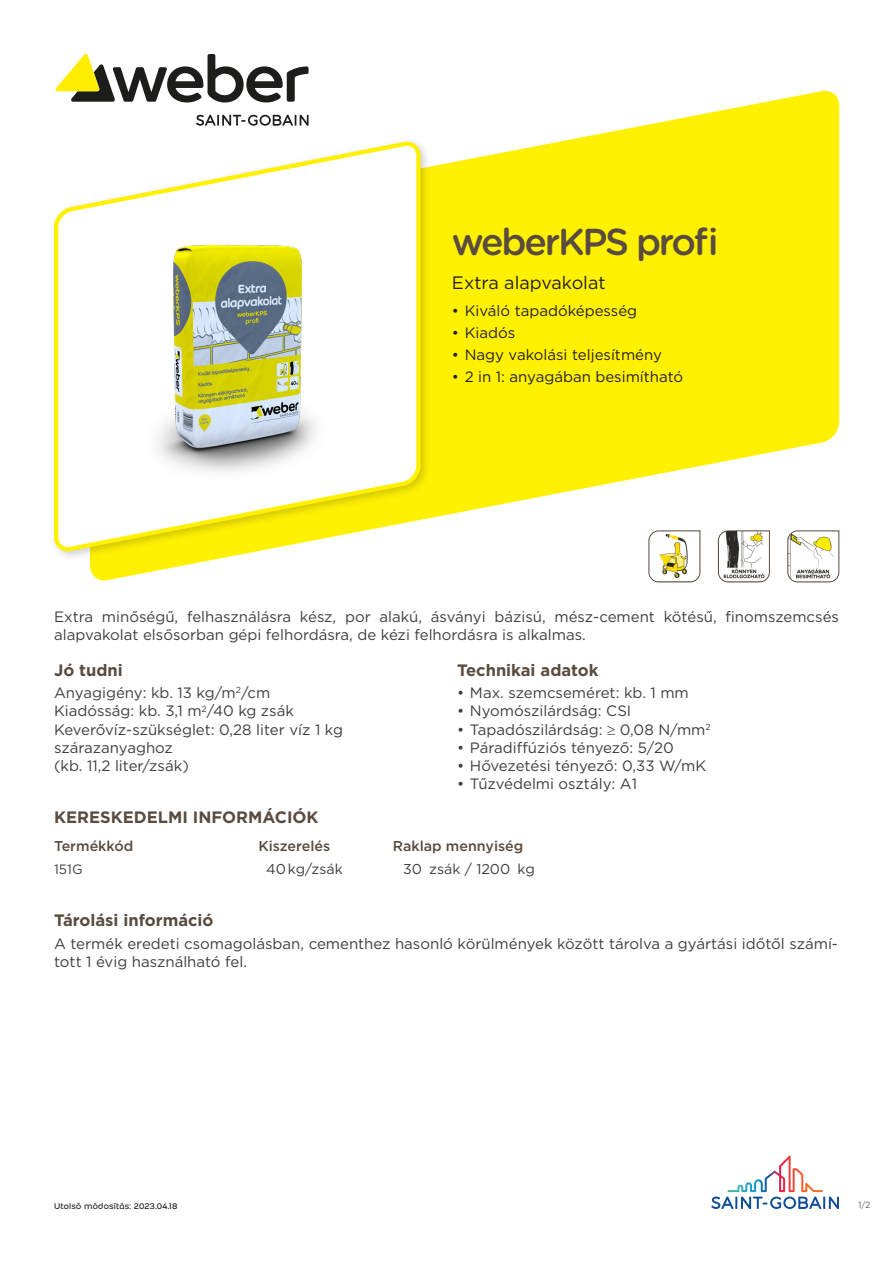
<style>
.page{position:relative;width:893px;height:1263px;background:#fff}
.page>*{position:absolute;margin:0;border:0;box-sizing:border-box;transform-origin:0 0}
.Product_Name_A-First{font:500 37.5px "Gotham Rounded";letter-spacing:-.06em;color:#594b3f}
.A-Short_Description{font:18px "Gotham";color:#231f20}
.Titles{font:700 16.5px "Gotham";color:#594b3f}
.W-Constraints___Pay{font:700 16.5px "Gotham";color:#594b3f}
.Product_Description{font:15px/18px "Gotham";color:#3e3e3f}
.Body_Text{font:15px/18px "Gotham";color:#3e3e3f}
.W-Constraints___Pay-2{font:15px/18px "Gotham";color:#3e3e3f}
.t1{font:15px "Gotham";color:#231f20}
.column_header_1_colu{font:500 14.25px "Gotham";color:#594b3f}
.column_2{font:14.25px "Gotham";color:#3e3e3f}
.column_5{font:14.25px "Gotham";color:#3e3e3f}
.column_4{font:14.25px "Gotham";color:#3e3e3f}
.column_6{font:14.25px "Gotham";color:#3e3e3f}
.column_1{font:13.5px "Gotham";color:#3e3e3f}
.t2{font:9px "Weber";letter-spacing:.03em;color:#231f20}
.t3{font:9px "Gotham";color:#57585a;scale:.9 1}
</style>
<div class="page">
<svg style="left:711px;top:1156px;width:128px;height:53px"></svg>
<svg style="left:56px;top:54px;width:253px;height:48px"></svg>
<svg style="left:90px;top:89px;width:749px;height:492px;fill:#fff101"></svg>
<div style="left:49px;top:137px;width:383px;height:425px;background:#231f20;opacity:.22"></div>
<svg style="left:52px;top:138px;width:371px;height:417px"></svg>
<img style="left:98px;top:207px;width:278px;height:279px">
<svg style="left:648px;top:530px;width:52px;height:52px"></svg>
<svg style="left:718px;top:530px;width:52px;height:52px"></svg>
<svg style="left:787px;top:530px;width:52px;height:52px"></svg>
<p class="Product_Name_A-First" style="left:452px;top:215px;width:268px">weberKPS profi</p>
<p class="A-Short_Description" style="left:452px;top:271px;width:155px">Extra alapvakolat</p>
<p class="t1" style="left:452px;top:301px;width:187px">• Kiváló tapadóképesség</p>
<p class="t1" style="left:452px;top:323px;width:65px">• Kiadós</p>
<p class="t1" style="left:452px;top:345px;width:212px">• Nagy vakolási teljesítmény</p>
<p class="t1" style="left:452px;top:368px;width:233px">• 2 in 1: anyagában besimítható</p>
<p class="Product_Description" style="left:54px;top:607px;width:786px">Extra minőségű, felhasználásra kész, por alakú, ásványi bázisú, mész-cement kötésű, finomszemcsés alapvakolat elsősorban gépi felhordásra, de kézi felhordásra is alkalmas.</p>
<p class="Titles" style="left:54px;top:659px;width:70px">Jó tudni</p>
<p class="Body_Text" style="left:54px;top:684px;width:290px">Anyagigény: kb. 13 kg/m<sup>2</sup>/cm<br>Kiadósság: kb. 3,1 m<sup>2</sup>/40 kg zsák<br>Keverővíz-szükséglet: 0,28 liter víz 1 kg szárazanyaghoz<br>(kb. 11,2 liter/zsák)</p>
<p class="Titles" style="left:457px;top:659px;width:143px">Technikai adatok</p>
<p class="Product_Description" style="left:457px;top:684px;width:233px">• Max. szemcseméret: kb. 1 mm</p>
<p class="Product_Description" style="left:457px;top:702px;width:176px">• Nyomószilárdság: CSI</p>
<p class="Product_Description" style="left:457px;top:720px;width:255px">• Tapadószilárdság: ≥ 0,08 N/mm<sup>2</sup></p>
<p class="Product_Description" style="left:457px;top:738px;width:218px">• Páradiffúziós tényező: 5/20</p>
<p class="Product_Description" style="left:457px;top:756px;width:250px">• Hővezetési tényező: 0,33 W/mK</p>
<p class="Product_Description" style="left:457px;top:774px;width:181px">• Tűzvédelmi osztály: A1</p>
<p class="Titles" style="left:54px;top:806px;width:266px">KERESKEDELMI INFORMÁCIÓK</p>
<p class="column_header_1_colu" style="left:54px;top:836px;width:81px">Termékkód</p>
<p class="column_header_1_colu" style="left:258px;top:836px;width:73px">Kiszerelés</p>
<p class="column_header_1_colu" style="left:393px;top:836px;width:132px">Raklap mennyiség</p>
<p class="column_1" style="left:54px;top:860px;width:30px">151G</p>
<p class="column_2" style="left:266px;top:860px;width:78px">40 kg/zsák</p>
<p class="column_4" style="left:403px;top:860px;width:20px">30</p>
<p class="column_5" style="left:429px;top:860px;width:83px">zsák / 1200</p>
<p class="column_6" style="left:518px;top:860px;width:19px">kg</p>
<p class="W-Constraints___Pay" style="left:54px;top:910px;width:161px">Tárolási információ</p>
<p class="W-Constraints___Pay-2" style="left:54px;top:934px;width:785px">A termék eredeti csomagolásban, cementhez hasonló körülmények között tárolva a gyártási időtől számí&shy;tott 1 évig használható fel.</p>
<p class="t2" style="left:54px;top:1199px;width:125px">Utolsó módosítás: 2023.04.18</p>
<p class="t3" style="left:858px;top:1199px;width:15px">1/2</p>
</div>
